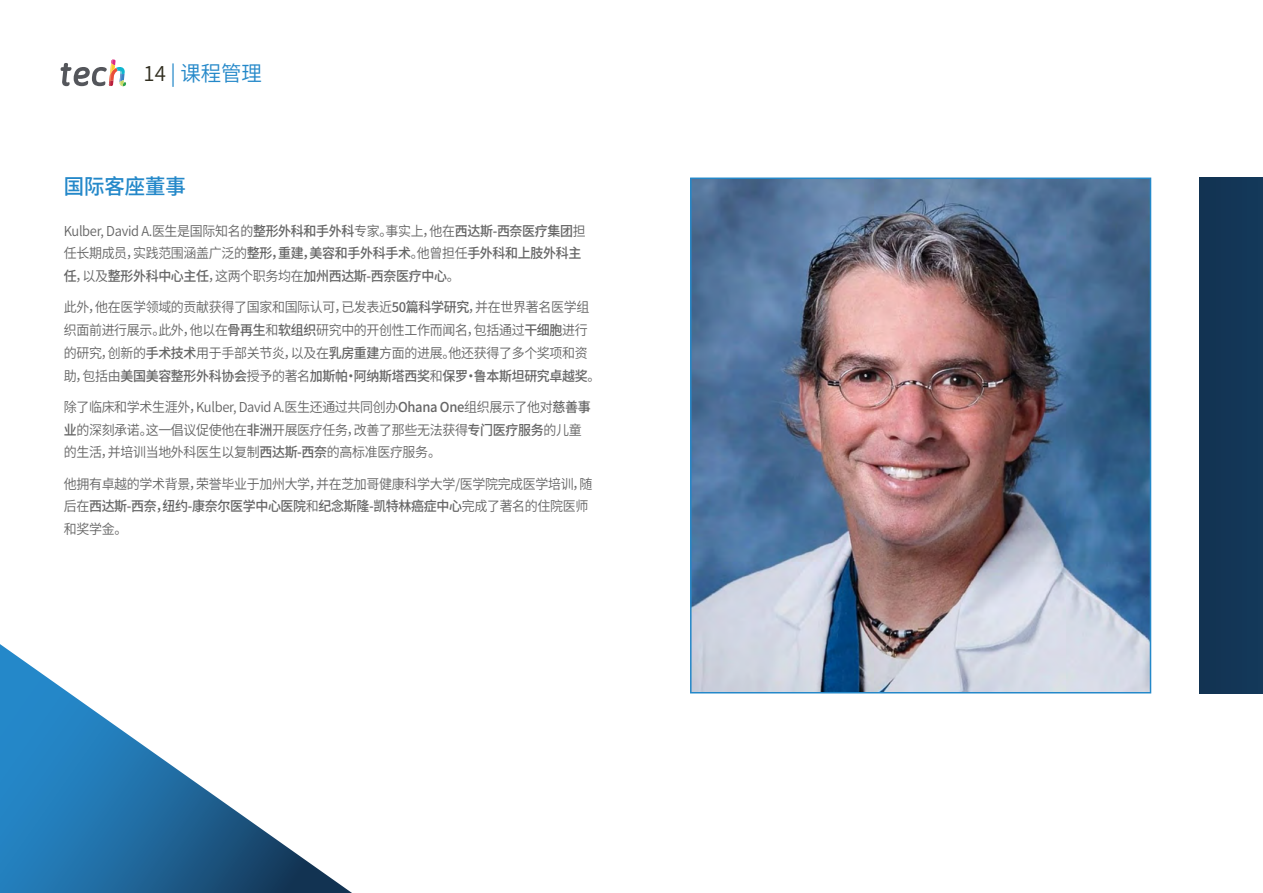
<style>
.page{position:relative;width:1263px;height:893px;background:#fff}
.page>*{position:absolute;margin:0;border:0;box-sizing:border-box;transform-origin:0 0}
.t1{font:21px "Source Han Sans CN";color:#2488c9}
.t2{font:500 21px "Source Han Sans CN";color:#2488c9}
.t3{font:13.65px/22.8px "Source Han Sans CN";letter-spacing:-.025em;color:#656565;scale:.95 1}
.s1{color:#312e20}
.s2{font-weight:500}
</style>
<div class="page">
<img style="left:693px;top:181px;width:455px;height:509px">
<div style="left:690px;top:178px;width:461px;height:515px;border:2px solid #2488c9"></div>
<svg style="left:61px;top:60px;width:65px;height:27px"></svg>
<svg style="left:0;top:644px;width:352px;height:249px"></svg>
<div style="left:1199px;top:178px;width:64px;height:515px;background:#133556"></div>
<h1 class="t1" style="left:144px;top:62px;width:120px"><span class="s1">14</span> | 课程管理</h1>
<h1 class="t2" style="left:64px;top:175px;width:124px">国际客座董事</h1>
<p class="t3" style="left:64px;top:220px;width:551px">Kulber, David A.医生是国际知名的<span class="s2">整形外科和手外科</span>专家。事实上，他在<span class="s2">西达斯-西奈医疗集团</span>担任长期成员，实践范围涵盖广泛的<span class="s2">整形，重建，美容和手外科手术</span>。他曾担任<span class="s2">手外科和上肢外科主任</span>，以及<span class="s2">整形外科中心主任</span>，这两个职务均在<span class="s2">加州西达斯-西奈医疗中心</span>。</p>
<p class="t3" style="left:64px;top:296px;width:566px">此外，他在医学领域的贡献获得了国家和国际认可，已发表近<span class="s2">50篇科学研究</span>，并在世界著名医学组织面前进行展示。此外，他以在<span class="s2">骨再生</span>和<span class="s2">软组织</span>研究中的开创性工作而闻名，包括通过<span class="s2">干细胞</span>进行的研究，创新的<span class="s2">手术技术</span>用于手部关节炎，以及在<span class="s2">乳房重建</span>方面的进展。他还获得了多个奖项和资助，包括由<span class="s2">美国美容整形外科协会</span>授予的著名<span class="s2">加斯帕·阿纳斯塔西奖</span>和<span class="s2">保罗·鲁本斯坦研究卓越奖</span>。</p>
<p class="t3" style="left:64px;top:396px;width:556px">除了临床和学术生涯外，Kulber, David A.医生还通过共同创办<span class="s2">Ohana One</span>组织展示了他对<span class="s2">慈善事业</span>的深刻承诺。这一倡议促使他在<span class="s2">非洲</span>开展医疗任务，改善了那些无法获得<span class="s2">专门医疗服务</span>的儿童的生活，并培训当地外科医生以复制<span class="s2">西达斯-西奈</span>的高标准医疗服务。</p>
<p class="t3" style="left:64px;top:473px;width:558px">他拥有卓越的学术背景，荣誉毕业于加州大学，并在芝加哥健康科学大学/医学院完成医学培训，随后在<span class="s2">西达斯-西奈，纽约-康奈尔医学中心医院</span>和<span class="s2">纪念斯隆-凯特林癌症中心</span>完成了著名的住院医师和奖学金。</p>
</div>
